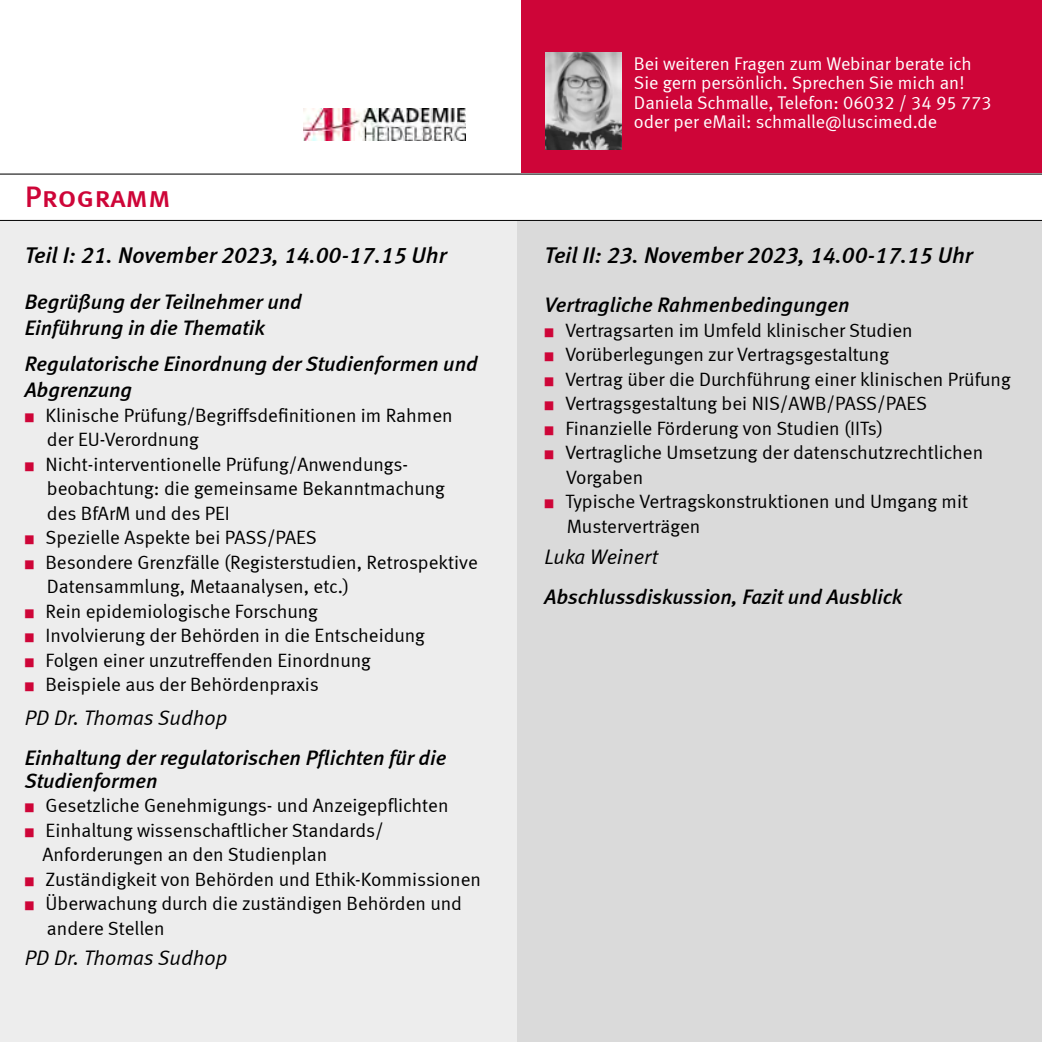
<style>
.page{position:relative;width:1042px;height:1042px;background:#fff}
.page>*{position:absolute;margin:0;border:0;box-sizing:border-box;transform-origin:0 0}
.t1{font:29.75px "Meta Medium LF Caps";color:#ce0538}
.t2{font:italic 22.75px "Meta Medium LF";color:#000}
.t3{font:italic 21px/26.2px "Meta Medium LF";color:#000}
.t4{font:italic 21px "Meta Normal LF";color:#000}
.t5{font:19.25px/24.5px "Meta Normal LF";color:#000}
.t6{font:18.38px/19.2px "Meta Normal LF";color:#fff}
.s1{color:#ce0538}
</style>
<div class="page">
<div style="left:521px;top:0;width:521px;height:174px;background:#ce0538"></div>
<div style="left:0;top:174px;width:1042px;height:868px;background:#ededed"></div>
<div style="left:0;top:174px;width:1042px;height:46px;background:#fff"></div>
<hr style="left:0;top:174px;width:1042px;height:1px;background:#000">
<img style="left:303px;top:109px;width:163px;height:32px">
<hr style="left:0;top:220px;width:1042px;height:1px;background:#000">
<img style="left:546px;top:53px;width:75px;height:96px">
<div style="left:518px;top:221px;width:524px;height:821px;background:#dadada"></div>
<h1 class="t1" style="left:25px;top:179px;width:148px">Programm</h1>
<p class="t2" style="left:25px;top:242px;width:424px">Teil I: 21. November 2023, 14.00-17.15 Uhr</p>
<p class="t3" style="left:25px;top:288px;width:278px">Begrüßung der Teilnehmer und<br>Einführung in die Thematik</p>
<p class="t3" style="left:25px;top:350px;width:454px">Regulatorische Einordnung der Studienformen und<br>Abgrenzung</p>
<p class="t5" style="left:47px;top:403px;width:407px;text-indent:-22px"><span class="s1">■</span> Klinische Prüfung/Begriffsdefinitionen im Rahmen der EU-Verordnung</p>
<p class="t5" style="left:47px;top:452px;width:399px;text-indent:-22px"><span class="s1">■</span> Nicht-interventionelle Prüfung/Anwendungs&shy;beobachtung: die gemeinsame Bekanntmachung des BfArM und des PEI</p>
<p class="t5" style="left:25px;top:525px;width:293px"><span class="s1">■</span> Spezielle Aspekte bei PASS/PAES</p>
<p class="t5" style="left:47px;top:550px;width:432px;text-indent:-22px"><span class="s1">■</span> Besondere Grenzfälle (Registerstudien, Retrospektive<br>Datensammlung, Metaanalysen, etc.)</p>
<p class="t5" style="left:25px;top:599px;width:295px"><span class="s1">■</span> Rein epidemiologische Forschung</p>
<p class="t5" style="left:25px;top:623px;width:402px"><span class="s1">■</span> Involvierung der Behörden in die Entscheidung</p>
<p class="t5" style="left:25px;top:648px;width:347px"><span class="s1">■</span> Folgen einer unzutreffenden Einordnung</p>
<p class="t5" style="left:25px;top:672px;width:295px"><span class="s1">■</span> Beispiele aus der Behördenpraxis</p>
<p class="t4" style="left:25px;top:705px;width:204px">PD Dr. Thomas Sudhop</p>
<p class="t3" style="left:25px;top:746px;width:423px;line-height:22.8px">Einhaltung der regulatorischen Pflichten für die<br>Studienformen</p>
<p class="t5" style="left:25px;top:793px;width:425px"><span class="s1">■</span> Gesetzliche Genehmigungs- und Anzeigepflichten</p>
<p class="t5" style="left:43px;top:817px;width:343px;text-indent:-18px"><span class="s1">■</span> Einhaltung wissenschaftlicher Standards/<br>Anforderungen an den Studienplan</p>
<p class="t5" style="left:25px;top:866px;width:458px"><span class="s1">■</span> Zuständigkeit von Behörden und Ethik-Kommissionen</p>
<p class="t5" style="left:47px;top:891px;width:417px;text-indent:-22px"><span class="s1">■</span> Überwachung durch die zuständigen Behörden und andere Stellen</p>
<p class="t4" style="left:25px;top:945px;width:204px">PD Dr. Thomas Sudhop</p>
<p class="t6" style="left:634px;top:54px;width:359px">Bei weiteren Fragen zum Webinar berate ich Sie gern persönlich. Sprechen Sie mich an!<br>Daniela Schmalle, Telefon: 06032 / 34 95 773 oder per eMail: schmalle@luscimed.de</p>
<p class="t2" style="left:544px;top:242px;width:430px">Teil II: 23. November 2023, 14.00-17.15 Uhr</p>
<p class="t3" style="left:544px;top:291px;width:307px">Vertragliche Rahmenbedingungen</p>
<p class="t5" style="left:544px;top:317px;width:370px"><span class="s1">■</span> Vertragsarten im Umfeld klinischer Studien</p>
<p class="t5" style="left:544px;top:342px;width:346px"><span class="s1">■</span> Vorüberlegungen zur Vertragsgestaltung</p>
<p class="t5" style="left:544px;top:366px;width:468px"><span class="s1">■</span> Vertrag über die Durchführung einer klinischen Prüfung</p>
<p class="t5" style="left:544px;top:391px;width:384px"><span class="s1">■</span> Vertragsgestaltung bei NIS/AWB/PASS/PAES</p>
<p class="t5" style="left:544px;top:415px;width:340px"><span class="s1">■</span> Finanzielle Förderung von Studien (IITs)</p>
<p class="t5" style="left:566px;top:440px;width:418px;text-indent:-22px"><span class="s1">■</span> Vertragliche Umsetzung der datenschutzrechtlichen<br>Vorgaben</p>
<p class="t5" style="left:567px;top:489px;width:403px;text-indent:-22px"><span class="s1">■</span> Typische Vertragskonstruktionen und Umgang mit<br>Musterverträgen</p>
<p class="t4" style="left:544px;top:545px;width:115px">Luka Weinert</p>
<p class="t3" style="left:544px;top:584px;width:359px">Abschlussdiskussion, Fazit und Ausblick</p>
</div>
